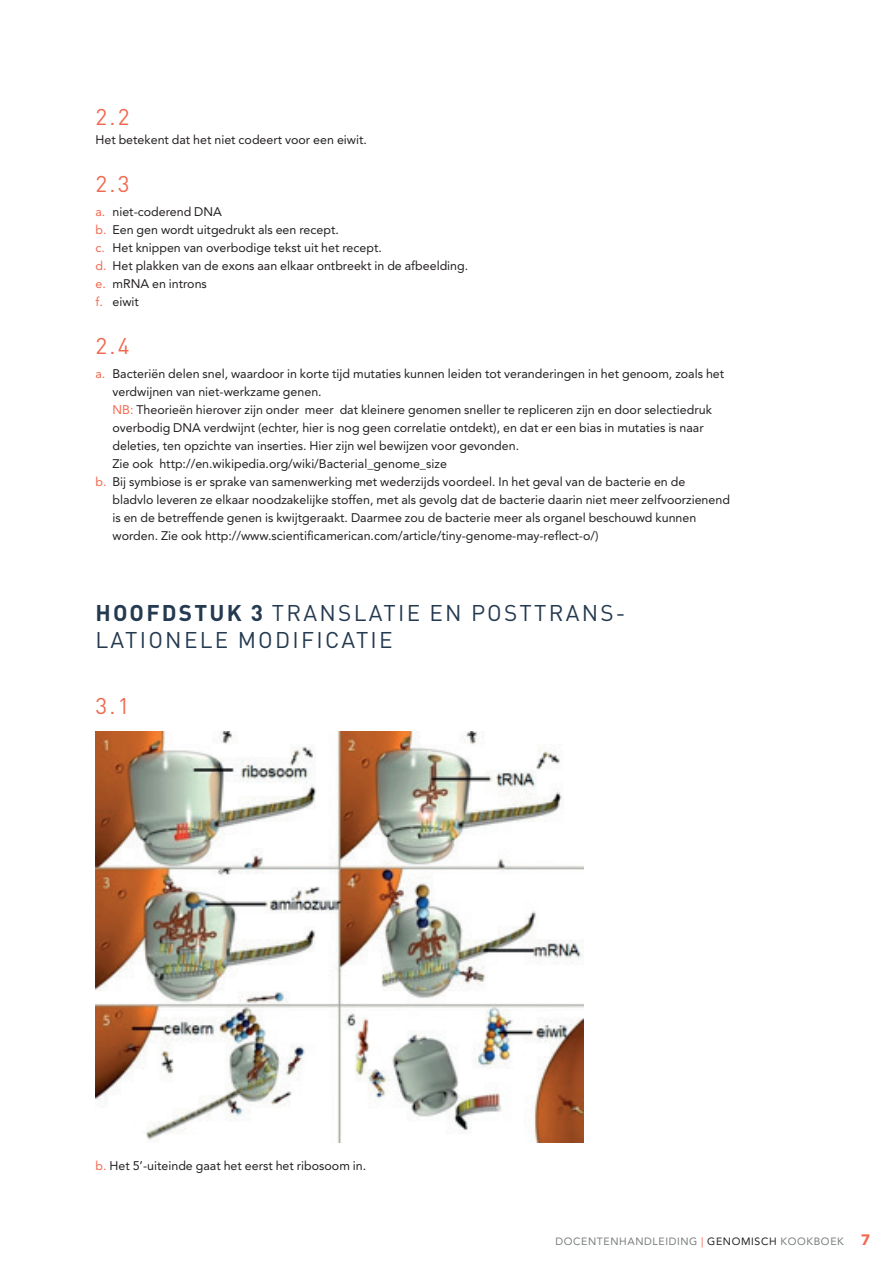
<style>
.page{position:relative;width:893px;height:1263px;background:#fff}
.page>*{position:absolute;margin:0;border:0;box-sizing:border-box;transform-origin:0 0}
.t1{font:22.5px/27px "DINOT";letter-spacing:.1em;color:#243a50}
.t2{font:22.5px "DINOT";color:#f2684f}
.t3{font:12.45px/18px "Avenir";color:#231f20}
.t4{font:10.5px "Avenir";letter-spacing:.06em;color:#787c7e}
.s1{color:#f2684f}
.s2{font-weight:700}
.s3{color:#231f20}
.s4{font-weight:900;font-size:15px;color:#f2684f}
</style>
<div class="page">
<img style="left:95px;top:732px;width:488px;height:411px">
<h1 class="t2" style="left:95px;top:103px;width:36px">2.2</h1>
<p class="t3" style="left:95px;top:131px;width:273px">Het betekent dat het niet codeert voor een eiwit.</p>
<h1 class="t2" style="left:95px;top:170px;width:36px">2.3</h1>
<p class="t3" style="left:95px;top:203px;width:374px"><span class="s1">a.</span> niet-coderend DNA<br><span class="s1">b.</span> Een gen wordt uitgedrukt als een recept.<br><span class="s1">c.</span> Het knippen van overbodige tekst uit het recept.<br><span class="s1">d.</span> Het plakken van de exons aan elkaar ontbreekt in de afbeelding. <span class="s1">e.</span> mRNA en introns<br><span class="s1">f.</span> eiwit</p>
<h1 class="t2" style="left:95px;top:332px;width:36px">2.4</h1>
<p class="t3" style="left:95px;top:365px;width:630px"><span class="s1">a.</span> Bacteriën delen snel, waardoor in korte tijd mutaties kunnen leiden tot veranderingen in het genoom, zoals het</p>
<p class="t3" style="left:112px;top:383px;width:211px">verdwijnen van niet-werkzame genen.</p>
<p class="t3" style="left:112px;top:401px;width:601px"><span class="s1">NB:</span> Theorieën hierover zijn onder meer dat kleinere genomen sneller te repliceren zijn en door selectiedruk</p>
<p class="t3" style="left:112px;top:419px;width:593px">overbodig DNA verdwijnt (echter, hier is nog geen correlatie ontdekt), en dat er een bias in mutaties is naar</p>
<p class="t3" style="left:112px;top:437px;width:408px">deleties, ten opzichte van inserties. Hier zijn wel bewijzen voor gevonden.</p>
<p class="t3" style="left:112px;top:455px;width:336px">Zie ook http://en.wikipedia.org/wiki/Bacterial_genome_size</p>
<p class="t3" style="left:95px;top:473px;width:591px"><span class="s1">b.</span> Bij symbiose is er sprake van samenwerking met wederzijds voordeel. In het geval van de bacterie en de</p>
<p class="t3" style="left:112px;top:491px;width:619px">bladvlo leveren ze elkaar noodzakelijke stoffen, met als gevolg dat de bacterie daarin niet meer zelfvoorzienend</p>
<p class="t3" style="left:112px;top:509px;width:585px">is en de betreffende genen is kwijtgeraakt. Daarmee zou de bacterie meer als organel beschouwd kunnen</p>
<p class="t3" style="left:112px;top:527px;width:488px">worden. Zie ook http://www.scientificamerican.com/article/tiny-genome-may-reflect-o/)</p>
<h1 class="t1" style="left:95px;top:599px;width:532px"><span class="s2">HOOFDSTUK 3</span> TRANSLATIE EN POSTTRANS-<br>LATIONELE MODIFICATIE</h1>
<h1 class="t2" style="left:95px;top:692px;width:36px">3.1</h1>
<p class="t3" style="left:95px;top:1157px;width:272px"><span class="s1">b.</span> Het 5’-uiteinde gaat het eerst het ribosoom in.</p>
<p class="t4" style="left:555px;top:1235px;width:316px">DOCENTENHANDLEIDING <span class="s1">|</span> <span class="s3">GENOMISCH</span> KOOKBOEK <span class="s4">7</span></p>
</div>
